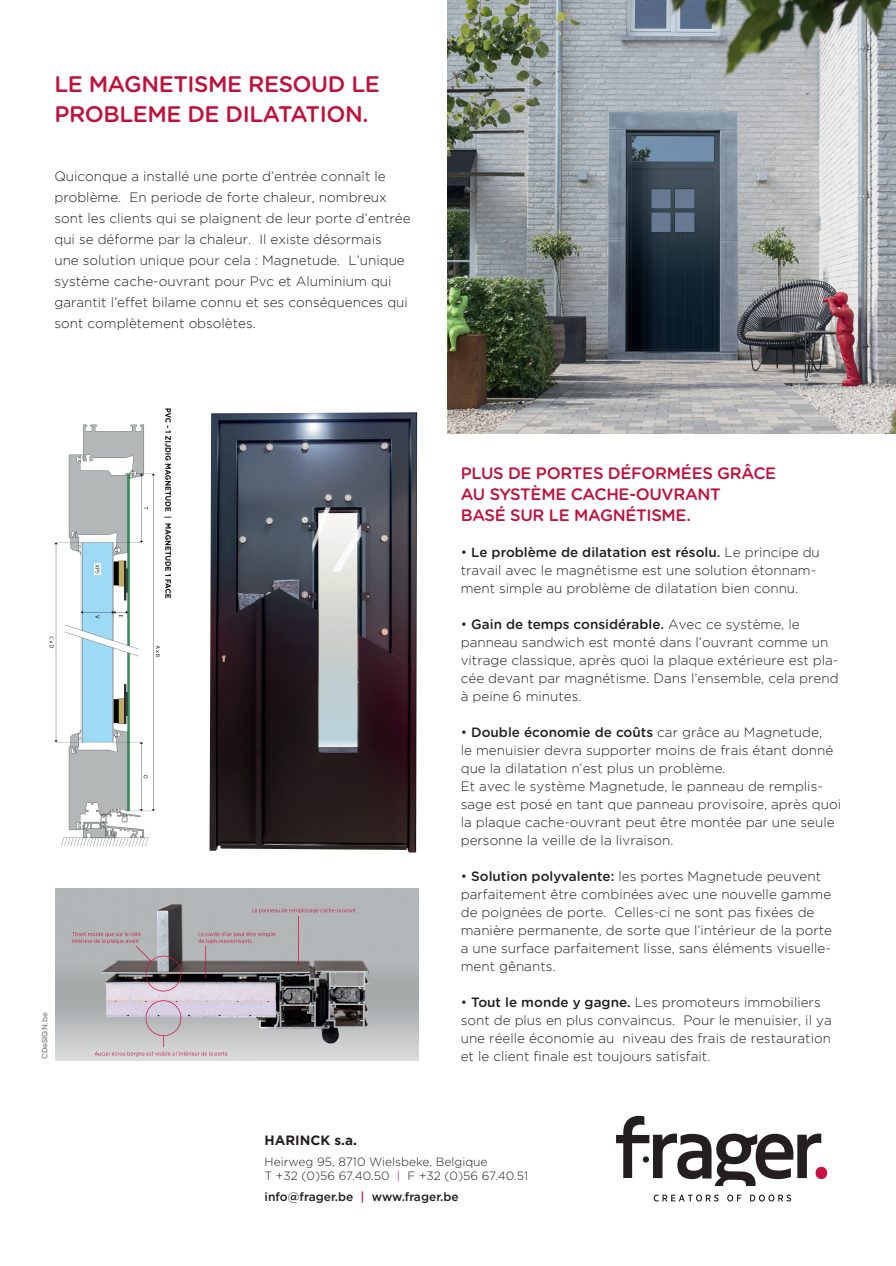
<style>
.page{position:relative;width:896px;height:1266px;background:#fff}
.page>*{position:absolute;margin:0;border:0;box-sizing:border-box;transform-origin:0 0}
.t1{font:500 22.5px/30px "Gotham Rounded";letter-spacing:-.02em;color:#c11039}
.t2{font:500 16.5px/21px "Gotham Rounded";letter-spacing:-.02em;color:#c11039}
.t3{font:300 13.5px/18px "Gotham";color:#231f20}
.t4{font:500 13.5px "Gotham Rounded";color:#231f20}
.t5{font:700 13.5px "Gotham";color:#231f20}
.t6{font:300 12px/14.4px "Gotham";color:#231f20}
.t7{font:500 12px "Gotham";color:#231f20}
.t8{font:600 7.5px "ITC Avant Garde Std";color:#939598}
.s1{font-family:"Gotham";font-weight:300}
.s2{font-family:"Gotham Rounded";font-weight:500}
.s3{color:#cd0d40}
</style>
<div class="page">
<svg style="left:653px;top:1194px;width:65px;height:7px"></svg>
<svg style="left:727px;top:1194px;width:14px;height:7px"></svg>
<svg style="left:750px;top:1194px;width:41px;height:7px"></svg>
<svg style="left:616px;top:1115px;width:205px;height:70px"></svg>
<div style="left:815px;top:1166px;width:12px;height:12px;background:#cc1041;border-radius:50%"></div>
<img style="left:56px;top:888px;width:362px;height:172px">
<img style="left:49px;top:408px;width:123px;height:439px">
<img style="left:448px;top:0;width:447px;height:434px">
<img style="left:209px;top:412px;width:209px;height:441px">
<h1 class="t1" style="left:54px;top:68px;width:327px">LE MAGNETISME RESOUD LE<br>PROBLEME DE DILATATION.</h1>
<p class="t3" style="left:54px;top:165px;width:358px;line-height:21px">Quiconque a installé une porte d’entrée connaît le problème. En periode de forte chaleur, nombreux sont les clients qui se plaignent de leur porte d’entrée qui se déforme par la chaleur. Il existe désormais<br>une solution unique pour cela : Magnetude. L’unique système cache-ouvrant pour Pvc et Aluminium qui garantit l’effet bilame connu et ses conséquences qui sont complètement obsolètes.</p>
<p class="t8" style="left:40px;top:1059px;width:49px;rotate:-90deg">CDeSIGN.be</p>
<p class="t2" style="left:460px;top:462px;width:317px">PLUS DE PORTES DÉFORMÉES GRÂCE<br>AU SYSTÈME CACHE-OUVRANT<br>BASÉ SUR LE MAGNÉTISME.</p>
<p class="t4" style="left:460px;top:543px;width:360px"><span class="s1">•</span> Le problème de dilatation est résolu. <span class="s1">Le principe du</span></p>
<p class="t3" style="left:460px;top:561px;width:357px">travail avec le magnétisme est une solution étonnam&shy;ment simple au problème de dilatation bien connu.</p>
<p class="t4" style="left:460px;top:615px;width:340px"><span class="s1">•</span> Gain de temps considérable. <span class="s1">Avec ce système, le</span></p>
<p class="t3" style="left:460px;top:633px;width:379px">panneau sandwich est monté dans l’ouvrant comme un vitrage classique, après quoi la plaque extérieure est pla&shy;cée devant par magnétisme. Dans l’ensemble, cela prend à peine 6 minutes.</p>
<p class="t3" style="left:460px;top:723px;width:382px">• <span class="s2">Double économie de coûts</span> car grâce au Magnetude,<br>le menuisier devra supporter moins de frais étant donné que la dilatation n’est plus un problème.<br>Et avec le système Magnetude, le panneau de remplis&shy;sage est posé en tant que panneau provisoire, après quoi la plaque cache-ouvrant peut être montée par une seule personne la veille de la livraison.</p>
<p class="t3" style="left:460px;top:867px;width:373px">• <span class="s2">Solution polyvalente:</span> les portes Magnetude peuvent parfaitement être combinées avec une nouvelle gamme de poignées de porte. Celles-ci ne sont pas fixées de manière permanente, de sorte que l’intérieur de la porte a une surface parfaitement lisse, sans éléments visuelle&shy;ment gênants.</p>
<p class="t3" style="left:460px;top:993px;width:372px">• <span class="s2">Tout le monde y gagne.</span> Les promoteurs immobiliers sont de plus en plus convaincus. Pour le menuisier, il ya une réelle économie au niveau des frais de restauration et le client finale est toujours satisfait.</p>
<p class="t5" style="left:264px;top:1130px;width:94px">HARINCK s.a.</p>
<p class="t6" style="left:264px;top:1153px;width:265px">Heirweg 95, 8710 Wielsbeke, Belgique<br>T +32 (0)56 67.40.50 <span class="s3">|</span> F +32 (0)56 67.40.51</p>
<p class="t7" style="left:264px;top:1188px;width:196px">info@frager.be <span class="s3">|</span> www.frager.be</p>
</div>
